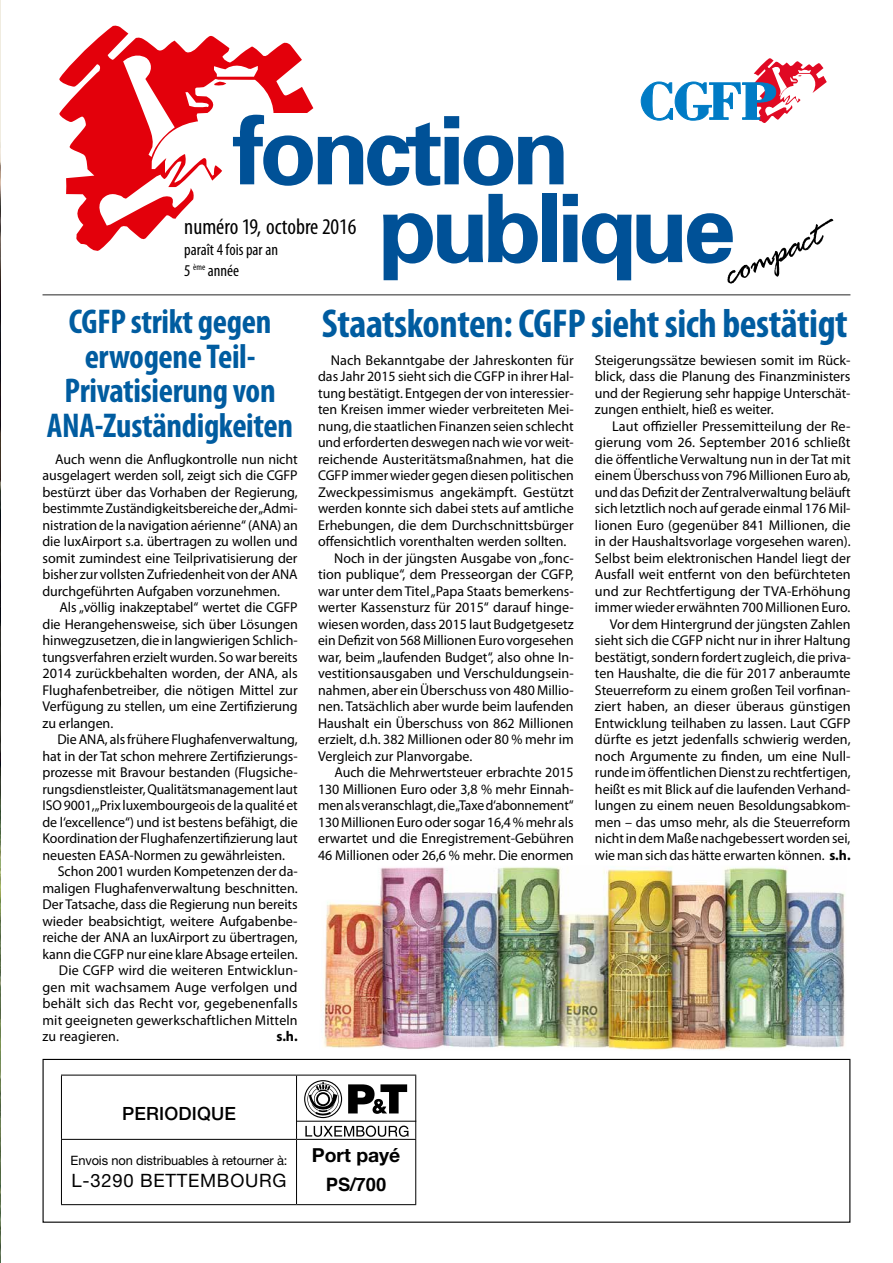
<style>
.page{position:relative;width:893px;height:1263px;background:#fff}
.page>*{position:absolute;margin:0;border:0;box-sizing:border-box;transform-origin:0 0}
.t1{font:700 94.5px/74.2px "Univers";letter-spacing:-.055em;color:#005197}
.t2{font:700 condensed 40.5px "Myriad Pro";letter-spacing:-.01em;color:#005ca0}
.t3{font:italic 40.5px "Rage LT";color:#000}
.t4{font:700 condensed 34.5px/34.5px "Myriad Pro";letter-spacing:-.01em;color:#005ca0;text-align:center}
.t5{font:condensed 22.5px "Myriad Pro";color:#000}
.t6{font:700 19.35px "Helvetica Neue LT";color:#000}
.t7{font:18.45px "Helvetica Neue LT";letter-spacing:.04em;color:#000}
.t8{font:700 18.45px "Helvetica";color:#000}
.t9{font:500 18.3px "Helvetica Neue LT";letter-spacing:.01em;color:#000}
.t10{font:condensed 16.5px/21px "Myriad Pro";color:#000}
.t11{font:14.25px/16.5px "Myriad Pro";color:#000;text-align:justify}
.t12{font:14.25px "Myriad Pro";color:#000;scale:.96 1}
.t13{font:700 14.25px "Myriad Pro";color:#000}
.t14{font:12.9px "Helvetica Neue LT";letter-spacing:-.01em;color:#000}
.s1{font-size:34.5px}
.s2{font-weight:700}
</style>
<div class="page">
<svg style="left:59px;top:25px;width:254px;height:226px"></svg>
<svg style="left:210px;top:82px;width:16px;height:4px"></svg>
<svg style="left:641px;top:58px;width:186px;height:65px"></svg>
<div style="left:752px;top:84px;width:4px;height:35px;border:1px solid #007dc6"></div>
<div style="left:229px;top:114px;width:345px;height:72px;background:#fff"></div>
<hr style="left:43px;top:294px;width:807px;height:2px;background:#6e6e6e">
<div style="left:43px;top:1059px;width:807px;height:164px;border:1px solid #000"></div>
<hr style="left:61px;top:1075px;width:236px;height:1px;background:#000">
<hr style="left:61px;top:1075px;width:1px;height:64px;background:#000">
<hr style="left:297px;top:1075px;width:119px;height:1px;background:#000">
<hr style="left:296px;top:1075px;width:1px;height:64px;background:#000">
<hr style="left:415px;top:1075px;width:1px;height:64px;background:#000">
<hr style="left:61px;top:1139px;width:236px;height:1px;background:#000">
<hr style="left:61px;top:1140px;width:1px;height:64px;background:#000">
<hr style="left:297px;top:1139px;width:119px;height:1px;background:#000">
<hr style="left:296px;top:1140px;width:1px;height:64px;background:#000">
<hr style="left:415px;top:1140px;width:1px;height:64px;background:#000">
<hr style="left:61px;top:1204px;width:236px;height:1px;background:#000">
<hr style="left:297px;top:1204px;width:119px;height:1px;background:#000">
<svg style="left:304px;top:1080px;width:38px;height:38px"></svg>
<svg style="left:348px;top:1084px;width:59px;height:30px"></svg>
<svg style="left:305px;top:1125px;width:103px;height:12px"></svg>
<hr style="left:297px;top:1121px;width:119px;height:1px;background:#000">
<img style="left:0;top:0;width:1px;height:1263px">
<img style="left:323px;top:867px;width:522px;height:183px">
<h1 class="t1" style="left:382px;top:114px;width:358px;text-indent:-149px">fonction publique</h1>
<h2 class="t3" style="left:716px;top:254px;width:106px;rotate:-24deg">compact</h2>
<h3 class="t5" style="left:184px;top:213px;width:174px">numéro 19, octobre 2016</h3>
<p class="t10" style="left:184px;top:239px;width:95px">paraît 4 fois par an<br>5 <sup>ème</sup> année</p>
<h2 class="t2" style="left:69px;top:299px;width:780px"><span class="s1">CGFP strikt gegen</span> Staatskonten: CGFP sieht sich bestätigt</h2>
<h3 class="t4" style="left:47px;top:338px;width:248px">erwogene Teil-<br>Privatisierung von<br>ANA-Zuständigkeiten</h3>
<p class="t11" style="left:43px;top:450px;width:257px;text-indent:13px">Auch wenn die Anflugkontrolle nun nicht ausgelagert werden soll, zeigt sich die CGFP bestürzt über das Vorhaben der Regierung, bestimmte Zuständigkeitsbereiche der „Admi&shy;nistration de la navigation aérienne“ (ANA) an die luxAirport s.a. übertragen zu wollen und somit zumindest eine Teilprivatisierung der bisher zur vollsten Zufriedenheit von der ANA durchgeführten Aufgaben vorzunehmen.</p>
<p class="t11" style="left:43px;top:599px;width:257px;text-indent:17px">Als „völlig inakzeptabel“ wertet die CGFP die Herangehensweise, sich über Lösungen hinwegzusetzen, die in langwierigen Schlich&shy;tungsverfahren erzielt wurden. So war bereits 2014 zurückbehalten worden, der ANA, als Flughafenbetreiber, die nötigen Mittel zur Verfügung zu stellen, um eine Zertifizierung zu erlangen.</p>
<p class="t11" style="left:57px;top:731px;width:242px">Die ANA, als frühere Flughafenverwaltung,</p>
<p class="t11" style="left:43px;top:747px;width:257px">hat in der Tat schon mehrere Zertifizierungs-</p>
<p class="t11" style="left:43px;top:764px;width:257px">prozesse mit Bravour bestanden (Flugsiche-</p>
<p class="t12" style="left:43px;top:780px;width:267px">rungsdienstleister, Qualitätsmanagement laut</p>
<p class="t11" style="left:43px;top:797px;width:257px">ISO 9001, „Prix luxembourgeois de la qualité et</p>
<p class="t11" style="left:43px;top:813px;width:257px">de l‘excellence“) und ist bestens befähigt, die</p>
<p class="t11" style="left:43px;top:830px;width:257px">Koordination der Flughafenzertifizierung laut</p>
<p class="t11" style="left:43px;top:846px;width:244px">neuesten EASA-Normen zu gewährleisten.</p>
<p class="t11" style="left:58px;top:863px;width:241px">Schon 2001 wurden Kompetenzen der da-</p>
<p class="t11" style="left:43px;top:879px;width:257px">maligen Flughafenverwaltung beschnitten.</p>
<p class="t11" style="left:43px;top:896px;width:257px">Der Tatsache, dass die Regierung nun bereits</p>
<p class="t11" style="left:43px;top:912px;width:257px">wieder beabsichtigt, weitere Aufgabenbe-</p>
<p class="t11" style="left:43px;top:929px;width:257px">reiche der ANA an luxAirport zu übertragen,</p>
<p class="t11" style="left:43px;top:945px;width:257px">kann die CGFP nur eine klare Absage erteilen.</p>
<p class="t11" style="left:59px;top:962px;width:240px">Die CGFP wird die weiteren Entwicklun-</p>
<p class="t11" style="left:43px;top:978px;width:257px">gen mit wachsamem Auge verfolgen und</p>
<p class="t11" style="left:43px;top:995px;width:257px">behält sich das Recht vor, gegebenenfalls</p>
<p class="t11" style="left:43px;top:1011px;width:257px">mit geeigneten gewerkschaftlichen Mitteln</p>
<p class="t11" style="left:43px;top:1028px;width:78px">zu reagieren.</p>
<p class="t13" style="left:276px;top:1027px;width:23px">s.h.</p>
<p class="t11" style="left:331px;top:351px;width:244px">Nach Bekanntgabe der Jahreskonten für</p>
<p class="t11" style="left:318px;top:368px;width:257px">das Jahr 2015 sieht sich die CGFP in ihrer Hal-</p>
<p class="t11" style="left:318px;top:384px;width:257px">tung bestätigt. Entgegen der von interessier-</p>
<p class="t11" style="left:318px;top:401px;width:257px">ten Kreisen immer wieder verbreiteten Mei-</p>
<p class="t11" style="left:318px;top:417px;width:257px">nung, die staatlichen Finanzen seien schlecht</p>
<p class="t11" style="left:318px;top:434px;width:257px">und erforderten deswegen nach wie vor weit-</p>
<p class="t11" style="left:318px;top:450px;width:257px">reichende Austeritätsmaßnahmen, hat die</p>
<p class="t11" style="left:318px;top:467px;width:257px">CGFP immer wieder gegen diesen politischen</p>
<p class="t11" style="left:318px;top:483px;width:257px">Zweckpessimismus angekämpft. Gestützt</p>
<p class="t11" style="left:318px;top:500px;width:257px">werden konnte sich dabei stets auf amtliche</p>
<p class="t11" style="left:318px;top:516px;width:257px">Erhebungen, die dem Durchschnittsbürger</p>
<p class="t11" style="left:318px;top:533px;width:250px">offensichtlich vorenthalten werden sollten.</p>
<p class="t11" style="left:334px;top:549px;width:241px">Noch in der jüngsten Ausgabe von „fonc-</p>
<p class="t11" style="left:318px;top:566px;width:257px">tion publique“, dem Presseorgan der CGFP,</p>
<p class="t11" style="left:318px;top:582px;width:257px">war unter dem Titel „Papa Staats bemerkens-</p>
<p class="t11" style="left:318px;top:599px;width:257px">werter Kassensturz für 2015“ darauf hinge-</p>
<p class="t11" style="left:318px;top:615px;width:257px">wiesen worden, dass 2015 laut Budgetgesetz</p>
<p class="t12" style="left:318px;top:631px;width:268px">ein Defizit von 568 Millionen Euro vorgesehen</p>
<p class="t11" style="left:318px;top:648px;width:257px">war, beim „laufenden Budget“, also ohne In-</p>
<p class="t11" style="left:318px;top:665px;width:257px">vestitionsausgaben und Verschuldungsein-</p>
<p class="t11" style="left:318px;top:681px;width:257px">nahmen, aber ein Überschuss von 480 Millio-</p>
<p class="t11" style="left:318px;top:698px;width:257px">nen. Tatsächlich aber wurde beim laufenden</p>
<p class="t11" style="left:318px;top:714px;width:257px">Haushalt ein Überschuss von 862 Millionen</p>
<p class="t11" style="left:318px;top:731px;width:257px">erzielt, d.h. 382 Millionen oder 80 % mehr im</p>
<p class="t11" style="left:318px;top:747px;width:156px">Vergleich zur Planvorgabe.</p>
<p class="t11" style="left:334px;top:764px;width:241px">Auch die Mehrwertsteuer erbrachte 2015</p>
<p class="t11" style="left:318px;top:780px;width:257px">130 Millionen Euro oder 3,8 % mehr Einnah-</p>
<p class="t12" style="left:318px;top:796px;width:268px">men als veranschlagt, die „Taxe d‘abonnement“</p>
<p class="t11" style="left:318px;top:813px;width:257px">130 Millionen Euro oder sogar 16,4 % mehr als</p>
<p class="t11" style="left:318px;top:830px;width:257px">erwartet und die Enregistrement-Gebühren</p>
<p class="t11" style="left:318px;top:846px;width:257px">46 Millionen oder 26,6 % mehr. Die enormen</p>
<p class="t11" style="left:595px;top:351px;width:257px">Steigerungssätze bewiesen somit im Rück&shy;blick, dass die Planung des Finanzministers und der Regierung sehr happige Unterschät&shy;zungen enthielt, hieß es weiter.</p>
<p class="t11" style="left:595px;top:417px;width:257px;text-align:right">Laut offizieller Pressemitteilung der Re&shy;gierung vom 26. September 2016 schließt die öffentliche Verwaltung nun in der Tat mit einem Überschuss von 796 Millionen Euro ab, und das Defizit der Zentralverwaltung beläuft sich letztlich noch auf gerade einmal 176 Mil&shy;lionen Euro (gegenüber 841 Millionen, die in der Haushaltsvorlage vorgesehen waren).<br>Selbst beim elektronischen Handel liegt der Ausfall weit entfernt von den befürchteten und zur Rechtfertigung der TVA-Erhöhung immer wieder erwähnten 700 Millionen Euro.<br>Vor dem Hintergrund der jüngsten Zahlen sieht sich die CGFP nicht nur in ihrer Haltung bestätigt, sondern fordert zugleich, die priva&shy;ten Haushalte, die die für 2017 anberaumte Steuerreform zu einem großen Teil vorfinan&shy;ziert haben, an dieser überaus günstigen Entwicklung teilhaben zu lassen. Laut CGFP dürfte es jetzt jedenfalls schwierig werden, noch Argumente zu finden, um eine Null&shy;runde im öffentlichen Dienst zu rechtfertigen, heißt es mit Blick auf die laufenden Verhand&shy;lungen zu einem neuen Besoldungsabkom&shy;men – das umso mehr, als die Steuerreform nicht in dem Maße nachgebessert worden sei, wie man sich das hätte erwarten können. <span class="s2">s.h.</span></p>
<p class="t9" style="left:122px;top:1102px;width:115px">PERIODIQUE</p>
<p class="t14" style="left:71px;top:1152px;width:218px">Envois non distribuables à retourner à:</p>
<p class="t7" style="left:72px;top:1169px;width:216px">L-3290 BETTEMBOURG</p>
<h3 class="t6" style="left:312px;top:1143px;width:90px">Port payé</h3>
<p class="t8" style="left:326px;top:1170px;width:62px">PS/700</p>
</div>
